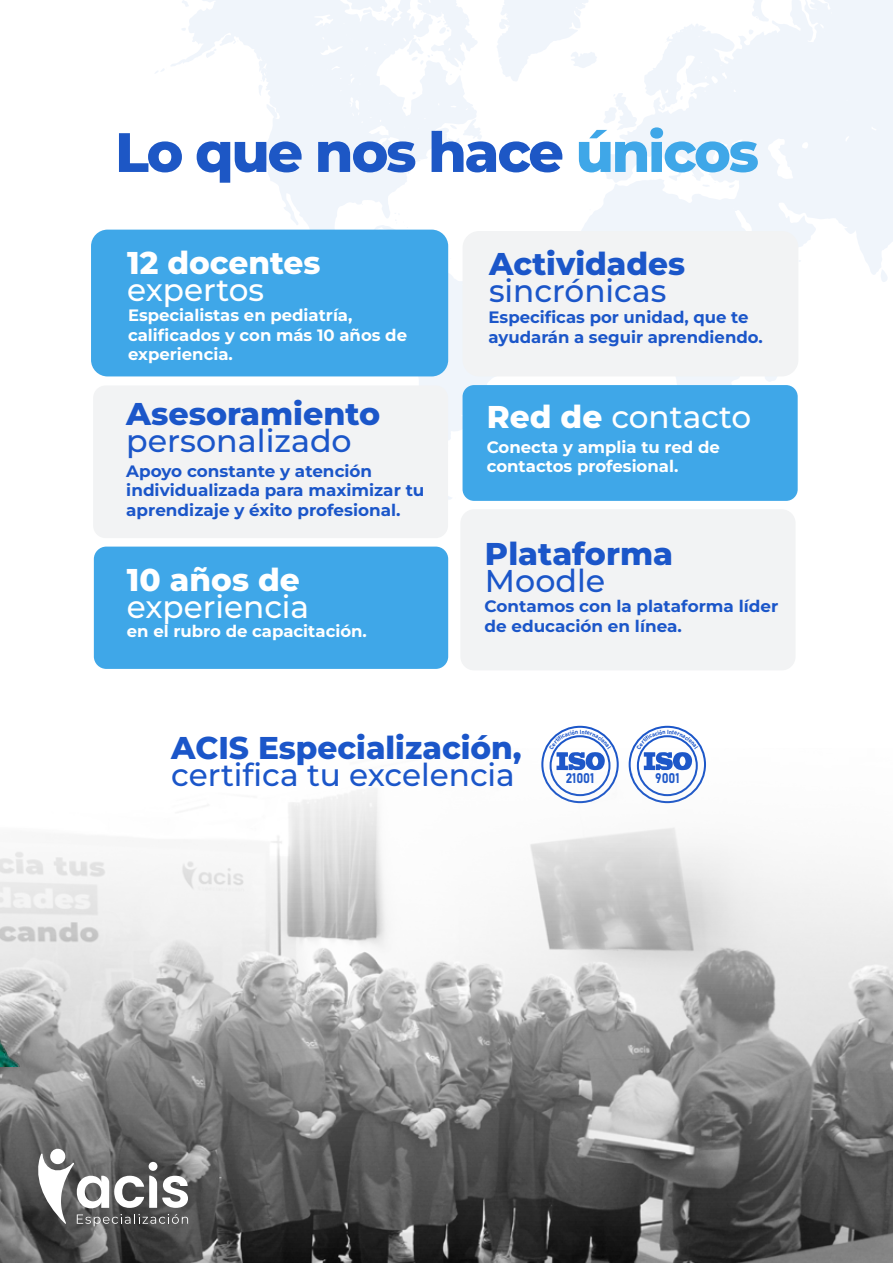
<style>
.page{position:relative;width:893px;height:1263px;background:#fff}
.page>*{position:absolute;margin:0;border:0;box-sizing:border-box;transform-origin:0 0}
.t1{font:800 55.35px "Montserrat";letter-spacing:-.04em;color:#1d57c5}
.t2{font:800 31.5px "Montserrat";color:#1b56c9}
.t3{font:500 31.5px "Montserrat";color:#1b56c9}
.t4{font:500 31.5px "Montserrat";color:#fff}
.t5{font:800 31.5px "Montserrat";color:#fff}
.t6{font:700 16.5px/19.5px "Montserrat";color:#1b56c9}
.t7{font:700 16.5px/19.5px "Montserrat";color:#fff}
.t8{font:13.8px "Bahnschrift";color:#1b56c9;scale:.91 1}
.s1{color:#3fa7e8}
.s2{font-weight:800}
</style>
<div class="page">
<svg style="left:581px;top:1px;width:312px;height:386px;fill:#f0f5fb"></svg>
<svg style="left:170px;top:1px;width:326px;height:500px;fill:#f4f7fc"></svg>
<svg style="left:463px;top:119px;width:19px;height:21px"></svg>
<svg style="left:881px;top:269px;width:7px;height:13px"></svg>
<svg style="left:182px;top:1px;width:7px;height:6px"></svg>
<svg style="left:749px;top:29px;width:4px;height:6px"></svg>
<svg style="left:450px;top:125px;width:7px;height:4px"></svg>
<svg style="left:729px;top:184px;width:6px;height:4px"></svg>
<svg style="left:181px;top:28px;width:5px;height:3px"></svg>
<svg style="left:448px;top:138px;width:6px;height:5px"></svg>
<svg style="left:412px;top:92px;width:4px;height:3px"></svg>
<svg style="left:206px;top:48px;width:11px;height:10px"></svg>
<svg style="left:752px;top:1px;width:28px;height:21px"></svg>
<svg style="left:258px;top:80px;width:5px;height:16px"></svg>
<svg style="left:346px;top:1px;width:47px;height:13px"></svg>
<svg style="left:692px;top:174px;width:3px;height:4px"></svg>
<svg style="left:702px;top:179px;width:14px;height:8px"></svg>
<svg style="left:655px;top:157px;width:8px;height:16px"></svg>
<svg style="left:603px;top:91px;width:34px;height:39px"></svg>
<svg style="left:374px;top:213px;width:59px;height:17px"></svg>
<svg style="left:447px;top:242px;width:4px;height:27px"></svg>
<svg style="left:637px;top:168px;width:7px;height:5px"></svg>
<svg style="left:763px;top:375px;width:25px;height:7px"></svg>
<svg style="left:233px;top:40px;width:5px;height:4px"></svg>
<svg style="left:407px;top:1px;width:203px;height:81px"></svg>
<svg style="left:680px;top:96px;width:3px;height:4px"></svg>
<div style="left:91px;top:230px;width:357px;height:146px;background:#3fa7e8;border-radius:17px"></div>
<div style="left:463px;top:231px;width:335px;height:145px;background:#f2f3f4;border-radius:17px"></div>
<div style="left:94px;top:547px;width:354px;height:122px;background:#3fa7e8;border-radius:12px"></div>
<div style="left:463px;top:385px;width:335px;height:116px;background:#3fa7e8;border-radius:12px"></div>
<div style="left:93px;top:385px;width:355px;height:153px;background:#f2f3f4;border-radius:12px"></div>
<div style="left:460px;top:509px;width:335px;height:161px;background:#f2f3f4;border-radius:14px"></div>
<img style="left:0;top:748px;width:893px;height:515px">
<svg style="left:33px;top:1149px;width:155px;height:77px"></svg>
<img style="left:0;top:748px;width:32px;height:319px">
<svg style="left:549px;top:729px;width:62px;height:41px"></svg>
<svg style="left:636px;top:729px;width:63px;height:41px"></svg>
<h1 class="t1" style="left:115px;top:112px;width:645px">Lo que nos hace <span class="s1">únicos</span></h1>
<h2 class="t2" style="left:489px;top:241px;width:198px">Actividades</h2>
<h2 class="t3" style="left:489px;top:269px;width:179px">sincrónicas</h2>
<h2 class="t5" style="left:127px;top:240px;width:195px">12 docentes</h2>
<h2 class="t4" style="left:127px;top:268px;width:138px">expertos</h2>
<p class="t7" style="left:128px;top:305px;width:281px">Especialistas en pediatría, calificados y con más 10 años de experiencia.</p>
<p class="t6" style="left:489px;top:307px;width:276px">Especificas por unidad, que te ayudarán a seguir aprendiendo.</p>
<h2 class="t2" style="left:126px;top:391px;width:256px">Asesoramiento</h2>
<h2 class="t3" style="left:126px;top:419px;width:227px">personalizado</h2>
<p class="t6" style="left:126px;top:460px;width:300px">Apoyo constante y atención individualizada para maximizar tu aprendizaje y éxito profesional.</p>
<h2 class="t5" style="left:127px;top:556px;width:174px">10 años de</h2>
<h2 class="t4" style="left:127px;top:585px;width:184px">experiencia</h2>
<p class="t7" style="left:127px;top:621px;width:241px">en el rubro de capacitación.</p>
<h2 class="t4" style="left:487px;top:395px;width:266px"><span class="s2">Red de</span> contacto</h2>
<p class="t7" style="left:487px;top:436px;width:235px">Conecta y amplia tu red de contactos profesional.</p>
<h2 class="t2" style="left:485px;top:530px;width:190px">Plataforma</h2>
<h2 class="t3" style="left:485px;top:558px;width:122px">Moodle</h2>
<p class="t6" style="left:484px;top:596px;width:295px">Contamos con la plataforma líder de educación en línea.</p>
<h2 class="t2" style="left:171px;top:724px;width:352px">ACIS Especialización,</h2>
<h2 class="t3" style="left:171px;top:752px;width:345px">certifica tu excelencia</h2>
<p class="t8" style="left:566px;top:768px;width:33px">21001</p>
<p class="t8" style="left:655px;top:768px;width:28px">9001</p>
</div>
